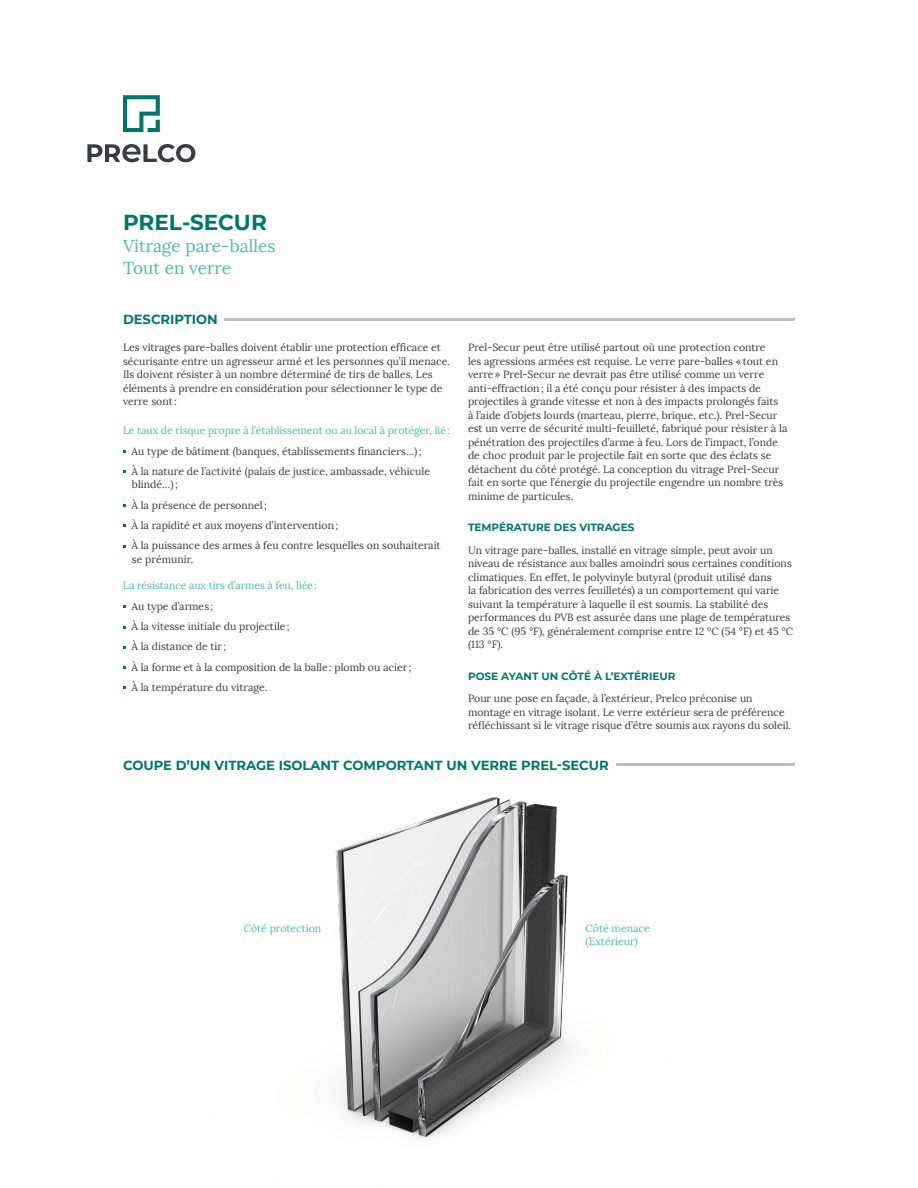
<style>
.page{position:relative;width:918px;height:1188px;background:#fff}
.page>*{position:absolute;margin:0;border:0;box-sizing:border-box;transform-origin:0 0}
.t1{font:700 21.6px "Montserrat";color:#076}
.t2{font:17.25px/22.5px "Lora";color:#51baad}
.t3{font:700 13.2px "Montserrat";color:#076}
.t4{font:10.5px/13.5px "Lora";color:#3b3c43}
.t5{font:10.5px/13.5px "Lora";letter-spacing:-.005em;color:#51baad}
.t6{font:700 10.5px "Montserrat";color:#076}
</style>
<div class="page">
<svg style="left:123px;top:95px;width:37px;height:37px"></svg>
<svg style="left:87px;top:144px;width:108px;height:18px"></svg>
<hr style="left:225px;top:318px;width:570px;height:2px;background:#bcbdc2">
<img style="left:123px;top:646px;width:672px;height:493px">
<h1 class="t1" style="left:123px;top:206px;width:145px">PREL-SECUR</h1>
<h2 class="t2" style="left:123px;top:235px;width:154px">Vitrage pare-balles<br>Tout en verre</h2>
<p class="t3" style="left:123px;top:310px;width:96px">DESCRIPTION</p>
<p class="t4" style="left:123px;top:341px;width:328px">Les vitrages pare-balles doivent établir une protection efficace et sécurisante entre un agresseur armé et les personnes qu’il menace.<br>Ils doivent résister à un nombre déterminé de tirs de balles. Les éléments à prendre en considération pour sélectionner le type de verre sont:</p>
<p class="t5" style="left:123px;top:424px;width:328px">Le taux de risque propre à l’établissement ou au local à protéger, lié:</p>
<p class="t4" style="left:131px;top:441px;width:300px;line-height:20.2px">Au type de bâtiment (banques, établissements financiers…);<br>À la nature de l’activité (palais de justice, ambassade, véhicule</p>
<p class="t4" style="left:131px;top:474px;width:311px;line-height:20.2px">blindé…);<br>À la présence de personnel;<br>À la rapidité et aux moyens d’intervention;<br>À la puissance des armes à feu contre lesquelles on souhaiterait</p>
<p class="t4" style="left:132px;top:552px;width:63px">se prémunir.</p>
<p class="t5" style="left:123px;top:579px;width:195px">La résistance aux tirs d’armes à feu, liée:</p>
<p class="t4" style="left:131px;top:596px;width:281px;line-height:20.2px">Au type d’armes ;<br>À la vitesse initiale du projectile;<br>À la distance de tir ;<br>À la forme et à la composition de la balle: plomb ou acier ;<br>À la température du vitrage.</p>
<p class="t4" style="left:468px;top:341px;width:321px">Prel-Secur peut être utilisé partout où une protection contre<br>les agressions armées est requise. Le verre pare-balles «tout en verre» Prel-Secur ne devrait pas être utilisé comme un verre anti-effraction; il a été conçu pour résister à des impacts de projectiles à grande vitesse et non à des impacts prolongés faits<br>à l’aide d’objets lourds (marteau, pierre, brique, etc.). Prel-Secur est un verre de sécurité multi-feuilleté, fabriqué pour résister à la pénétration des projectiles d’arme à feu. Lors de l’impact, l’onde de choc produit par le projectile fait en sorte que des éclats se détachent du côté protégé. La conception du vitrage Prel-Secur fait en sorte que l’énergie du projectile engendre un nombre très minime de particules.</p>
<p class="t6" style="left:468px;top:520px;width:168px">TEMPÉRATURE DES VITRAGES</p>
<p class="t4" style="left:468px;top:543px;width:327px">Un vitrage pare-balles, installé en vitrage simple, peut avoir un niveau de résistance aux balles amoindri sous certaines conditions climatiques. En effet, le polyvinyle butyral (produit utilisé dans<br>la fabrication des verres feuilletés) a un comportement qui varie suivant la température à laquelle il est soumis. La stabilité des performances du PVB est assurée dans une plage de températures de 35 °C (95 °F), généralement comprise entre 12 °C (54 °F) et 45 °C (113 °F).</p>
<p class="t6" style="left:468px;top:668px;width:209px">POSE AYANT UN CÔTÉ À L’EXTÉRIEUR</p>
<p class="t4" style="left:468px;top:692px;width:325px">Pour une pose en façade, à l’extérieur, Prelco préconise un montage en vitrage isolant. Le verre extérieur sera de préférence réfléchissant si le vitrage risque d’être soumis aux rayons du soleil.</p>
<p class="t3" style="left:123px;top:755px;width:487px">COUPE D’UN VITRAGE ISOLANT COMPORTANT UN VERRE PREL-SECUR</p>
<p class="t5" style="left:244px;top:921px;width:79px">Côté protection</p>
<p class="t5" style="left:586px;top:921px;width:66px">Côté menace (Extérieur)</p>
</div>
